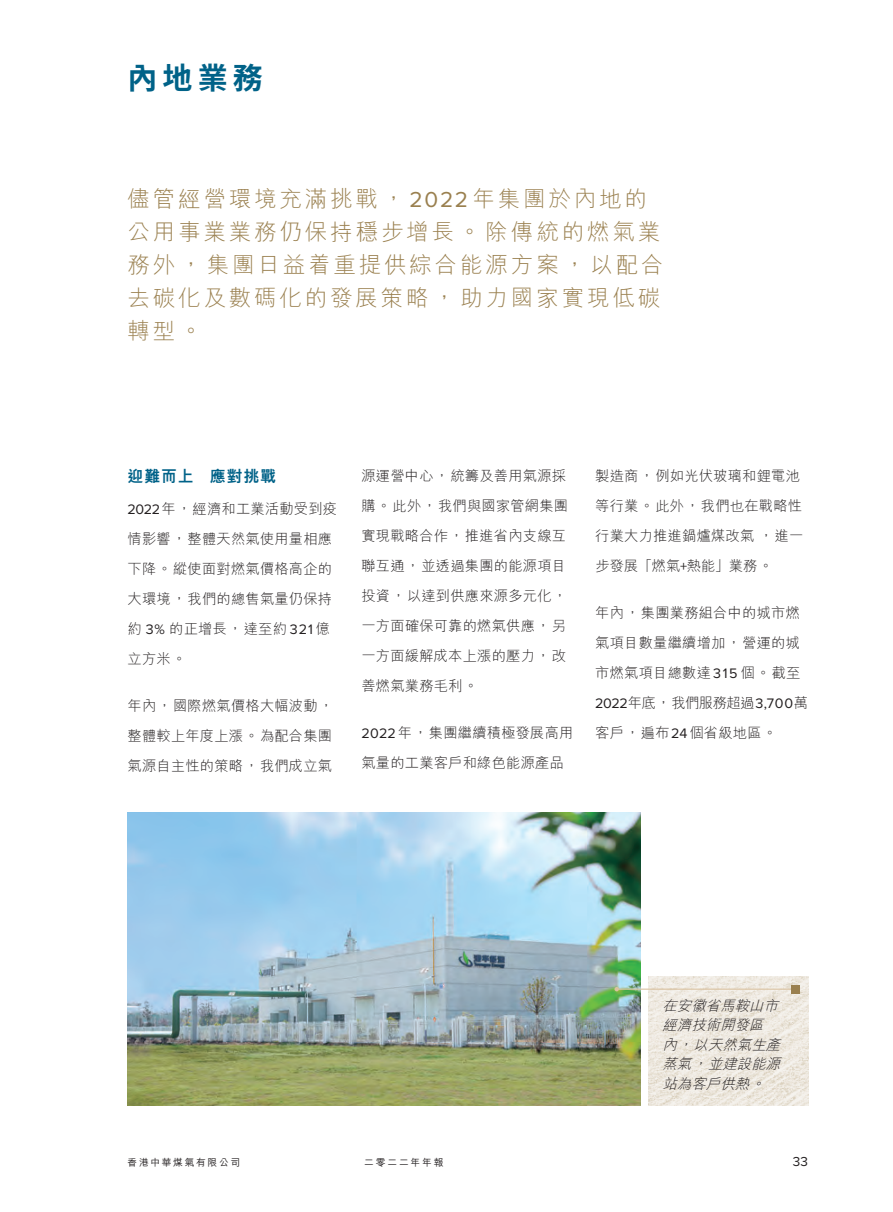
<style>
.page{position:relative;width:893px;height:1212px;background:#fff}
.page>*{position:absolute;margin:0;border:0;box-sizing:border-box;transform-origin:0 0}
.t1{font:700 30px "Noto Sans TC";color:#006288}
.Body_Text{font:300 22.5px/33px "M Hei HK";letter-spacing:.125em;color:#9a804f}
.Heading_2{font:800 15.75px "M Hei HK";letter-spacing:.065em;color:#006288}
.Body_Text-2{font:300 14.25px/30px "M Hei HK";letter-spacing:.015em;color:#231f20}
.Body_Text-3{font:italic 300 14.25px/19.5px "M Hei HK";color:#231f20}
.t2{font:13.5px "Proxima Nova";color:#231f20}
.t3{font:500 9.75px "M Hei HK";letter-spacing:.175em;color:#231f20}
.s1{font-family:"Proxima Nova";font-weight:400}
</style>
<div class="page">
<img style="left:128px;top:813px;width:513px;height:293px">
<img style="left:649px;top:976px;width:159px;height:130px">
<hr style="left:617px;top:988px;width:178px;height:2px;background:#dac2a1">
<svg style="left:614px;top:987px;width:5px;height:4px"></svg>
<div style="left:791px;top:985px;width:9px;height:8px;background:#9a804f"></div>
<h1 class="t1" style="left:128px;top:61px;width:137px">內地業務</h1>
<p class="Body_Text" style="left:128px;top:182px;width:537px">儘管經營環境充滿挑戰，<span class="s1">2022</span>年集團於內地的公用事業業務仍保持穩步增長。除傳統的燃氣業務外，集團日益着重提供綜合能源方案，以配合去碳化及數碼化的發展策略，助力國家實現低碳轉型。</p>
<p class="Heading_2" style="left:128px;top:465px;width:150px">迎難而上 應對挑戰</p>
<p class="Body_Text-2" style="left:128px;top:493px;width:211px"><span class="s1">2022</span>年，經濟和工業活動受到疫情影響，整體天然氣使用量相應下降。縱使面對燃氣價格高企的大環境，我們的總售氣量仍保持約 <span class="s1">3%</span> 的正增長，達至約 <span class="s1">321</span> 億立方米。</p>
<p class="Body_Text-2" style="left:128px;top:690px;width:207px;text-align:justify">年內，國際燃氣價格大幅波動，整體較上年度上漲。為配合集團氣源自主性的策略，我們成立氣</p>
<p class="Body_Text-2" style="left:361px;top:460px;width:208px">源運營中心，統籌及善用氣源採購。此外，我們與國家管網集團實現戰略合作，推進省內支線互聯互通，並透過集團的能源項目投資，以達到供應來源多元化，一方面確保可靠的燃氣供應，另一方面緩解成本上漲的壓力，改善燃氣業務毛利。</p>
<p class="Body_Text-2" style="left:361px;top:717px;width:214px"><span class="s1">2022</span>年，集團繼續積極發展高用氣量的工業客戶和綠色能源產品</p>
<p class="Body_Text-2" style="left:595px;top:460px;width:210px">製造商，例如光伏玻璃和鋰電池等行業。此外，我們也在戰略性行業大力推進鍋爐煤改氣 ，進一步發展「燃氣<span class="s1">+</span>熱能」業務。</p>
<p class="Body_Text-2" style="left:595px;top:597px;width:214px">年內，集團業務組合中的城市燃氣項目數量繼續增加，營運的城市燃氣項目總數達<span class="s1">315</span> 個。截至<br><span class="s1">2022</span>年底，我們服務超過<span class="s1">3,700</span>萬客戶，遍布<span class="s1">24</span>個省級地區。</p>
<p class="t3" style="left:128px;top:1156px;width:114px">香港中華煤氣有限公司</p>
<p class="t3" style="left:364px;top:1156px;width:81px">二零二二年年報</p>
<p class="Body_Text-3" style="left:662px;top:995px;width:123px">在安徽省馬鞍山市經濟技術開發區內，以天然氣生產蒸氣，並建設能源站為客戶供熱。</p>
<p class="t2" style="left:793px;top:1151px;width:17px">33</p>
</div>
